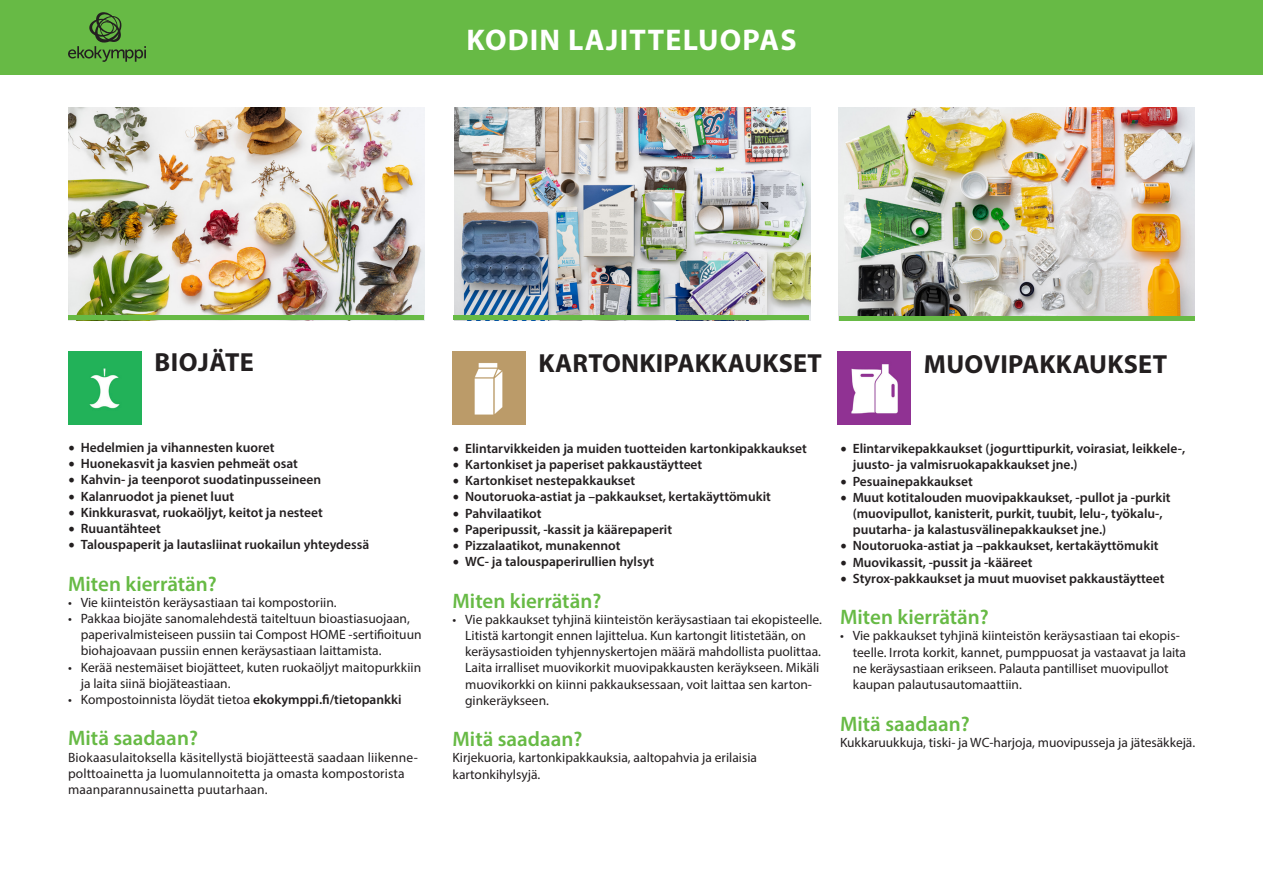
<style>
.page{position:relative;width:1263px;height:893px;background:#fff}
.page>*{position:absolute;margin:0;border:0;box-sizing:border-box;transform-origin:0 0}
.t1{font:700 30px "Myriad Pro";letter-spacing:.04em;color:#fff}
.t2{font:700 26.25px "Myriad Pro";letter-spacing:.01em;color:#231f20}
.t3{font:600 21px "Myriad Pro";color:#67ba45}
.t4{font:13.5px/16.2px "Myriad Pro";color:#231f20}
.t5{font:600 13.5px/16.2px "Myriad Pro";color:#231f20}
.s1{font-family:"Minion Pro";font-weight:400;font-size:18px}
.s2{font-weight:600}
</style>
<div class="page">
<div style="left:0;top:0;width:1263px;height:74px;background:#67ba45"></div>
<svg style="left:68px;top:12px;width:78px;height:50px"></svg>
<img style="left:839px;top:108px;width:356px;height:208px">
<img style="left:68px;top:108px;width:356px;height:208px">
<img style="left:454px;top:108px;width:356px;height:212px">
<hr style="left:68px;top:316px;width:356px;height:4px;background:#67ba45">
<hr style="left:453px;top:316px;width:356px;height:4px;background:#67ba45">
<hr style="left:839px;top:316px;width:356px;height:4px;background:#67ba45">
<img style="left:68px;top:351px;width:73px;height:73px">
<img style="left:452px;top:351px;width:73px;height:73px">
<img style="left:838px;top:351px;width:73px;height:73px">
<p class="t1" style="left:466px;top:21px;width:332px">KODIN LAJITTELUOPAS</p>
<p class="t2" style="left:154px;top:345px;width:101px">BIOJÄTE</p>
<p class="t5" style="left:68px;top:439px;width:208px"><span class="s1">•</span> Hedelmien ja vihannesten kuoret</p>
<p class="t5" style="left:68px;top:455px;width:231px"><span class="s1">•</span> Huonekasvit ja kasvien pehmeät osat</p>
<p class="t5" style="left:68px;top:471px;width:255px"><span class="s1">•</span> Kahvin- ja teenporot suodatinpusseineen</p>
<p class="t5" style="left:68px;top:488px;width:168px"><span class="s1">•</span> Kalanruodot ja pienet luut</p>
<p class="t5" style="left:68px;top:504px;width:256px"><span class="s1">•</span> Kinkkurasvat, ruokaöljyt, keitot ja nesteet</p>
<p class="t5" style="left:68px;top:520px;width:94px"><span class="s1">•</span> Ruuantähteet</p>
<p class="t5" style="left:68px;top:536px;width:303px"><span class="s1">•</span> Talouspaperit ja lautasliinat ruokailun yhteydessä</p>
<p class="t3" style="left:68px;top:570px;width:150px">Miten kierrätän?</p>
<p class="t4" style="left:68px;top:594px;width:270px">• Vie kiinteistön keräysastiaan tai kompostoriin.</p>
<p class="t4" style="left:81px;top:610px;width:342px;text-indent:-13px">• Pakkaa biojäte sanomalehdestä taiteltuun bioastiasuojaan, paperivalmisteiseen pussiin tai Compost HOME -sertifioituun biohajoavaan pussiin ennen keräysastiaan laittamista.</p>
<p class="t4" style="left:81px;top:659px;width:342px;text-indent:-13px">• Kerää nestemäiset biojätteet, kuten ruokaöljyt maitopurkkiin ja laita siinä biojäteastiaan.</p>
<p class="t4" style="left:68px;top:691px;width:335px">• Kompostoinnista löydät tietoa <span class="s2">ekokymppi.fi/tietopankki</span></p>
<p class="t3" style="left:68px;top:725px;width:131px">Mitä saadaan?</p>
<p class="t4" style="left:68px;top:749px;width:351px">Biokaasulaitoksella käsitellystä biojätteestä saadaan liikenne&shy;polttoainetta ja luomulannoitetta ja omasta kompostorista maanparannusainetta puutarhaan.</p>
<p class="t2" style="left:538px;top:346px;width:285px">KARTONKIPAKKAUKSET</p>
<p class="t2" style="left:924px;top:347px;width:245px">MUOVIPAKKAUKSET</p>
<p class="t5" style="left:452px;top:440px;width:356px"><span class="s1">•</span> Elintarvikkeiden ja muiden tuotteiden kartonkipakkaukset</p>
<p class="t5" style="left:452px;top:456px;width:251px"><span class="s1">•</span> Kartonkiset ja paperiset pakkaustäytteet</p>
<p class="t5" style="left:452px;top:472px;width:184px"><span class="s1">•</span> Kartonkiset nestepakkaukset</p>
<p class="t5" style="left:452px;top:488px;width:320px"><span class="s1">•</span> Noutoruoka-astiat ja –pakkaukset, kertakäyttömukit</p>
<p class="t5" style="left:452px;top:504px;width:91px"><span class="s1">•</span> Pahvilaatikot</p>
<p class="t5" style="left:452px;top:521px;width:221px"><span class="s1">•</span> Paperipussit, -kassit ja käärepaperit</p>
<p class="t5" style="left:452px;top:537px;width:170px"><span class="s1">•</span> Pizzalaatikot, munakennot</p>
<p class="t5" style="left:452px;top:553px;width:203px"><span class="s1">•</span> WC- ja talouspaperirullien hylsyt</p>
<p class="t3" style="left:452px;top:587px;width:150px">Miten kierrätän?</p>
<p class="t4" style="left:465px;top:611px;width:358px;text-indent:-13px">• Vie pakkaukset tyhjinä kiinteistön keräysastiaan tai ekopisteelle.<br>Litistä kartongit ennen lajittelua. Kun kartongit litistetään, on keräysastioiden tyhjennyskertojen määrä mahdollista puolittaa.<br>Laita irralliset muovikorkit muovipakkausten keräykseen. Mikäli muovikorkki on kiinni pakkauksessaan, voit laittaa sen karton&shy;ginkeräykseen.</p>
<p class="t3" style="left:452px;top:726px;width:131px">Mitä saadaan?</p>
<p class="t4" style="left:452px;top:749px;width:306px">Kirjekuoria, kartonkipakkauksia, aaltopahvia ja erilaisia kartonkihylsyjä.</p>
<p class="t5" style="left:853px;top:440px;width:334px;text-indent:-13px"><span class="s1">•</span> Elintarvikepakkaukset (jogurttipurkit, voirasiat, leikkele-, juusto- ja valmisruokapakkaukset jne.)</p>
<p class="t5" style="left:840px;top:473px;width:134px"><span class="s1">•</span> Pesuainepakkaukset</p>
<p class="t5" style="left:853px;top:489px;width:319px;text-indent:-13px"><span class="s1">•</span> Muut kotitalouden muovipakkaukset, -pullot ja -purkit (muovipullot, kanisterit, purkit, tuubit, lelu-, työkalu-, puutarha- ja kalastusvälinepakkaukset jne.)</p>
<p class="t5" style="left:840px;top:537px;width:320px"><span class="s1">•</span> Noutoruoka-astiat ja –pakkaukset, kertakäyttömukit</p>
<p class="t5" style="left:840px;top:554px;width:194px"><span class="s1">•</span> Muovikassit, -pussit ja -kääreet</p>
<p class="t5" style="left:840px;top:570px;width:326px"><span class="s1">•</span> Styrox-pakkaukset ja muut muoviset pakkaustäytteet</p>
<p class="t3" style="left:840px;top:604px;width:150px">Miten kierrätän?</p>
<p class="t4" style="left:853px;top:628px;width:335px;text-indent:-13px">• Vie pakkaukset tyhjinä kiinteistön keräysastiaan tai ekopis&shy;teelle. Irrota korkit, kannet, pumppuosat ja vastaavat ja laita ne keräysastiaan erikseen. Palauta pantilliset muovipullot kaupan palautusautomaattiin.</p>
<p class="t3" style="left:840px;top:710px;width:131px">Mitä saadaan?</p>
<p class="t4" style="left:840px;top:734px;width:357px">Kukkaruukkuja, tiski- ja WC-harjoja, muovipusseja ja jätesäkkejä.</p>
</div>
